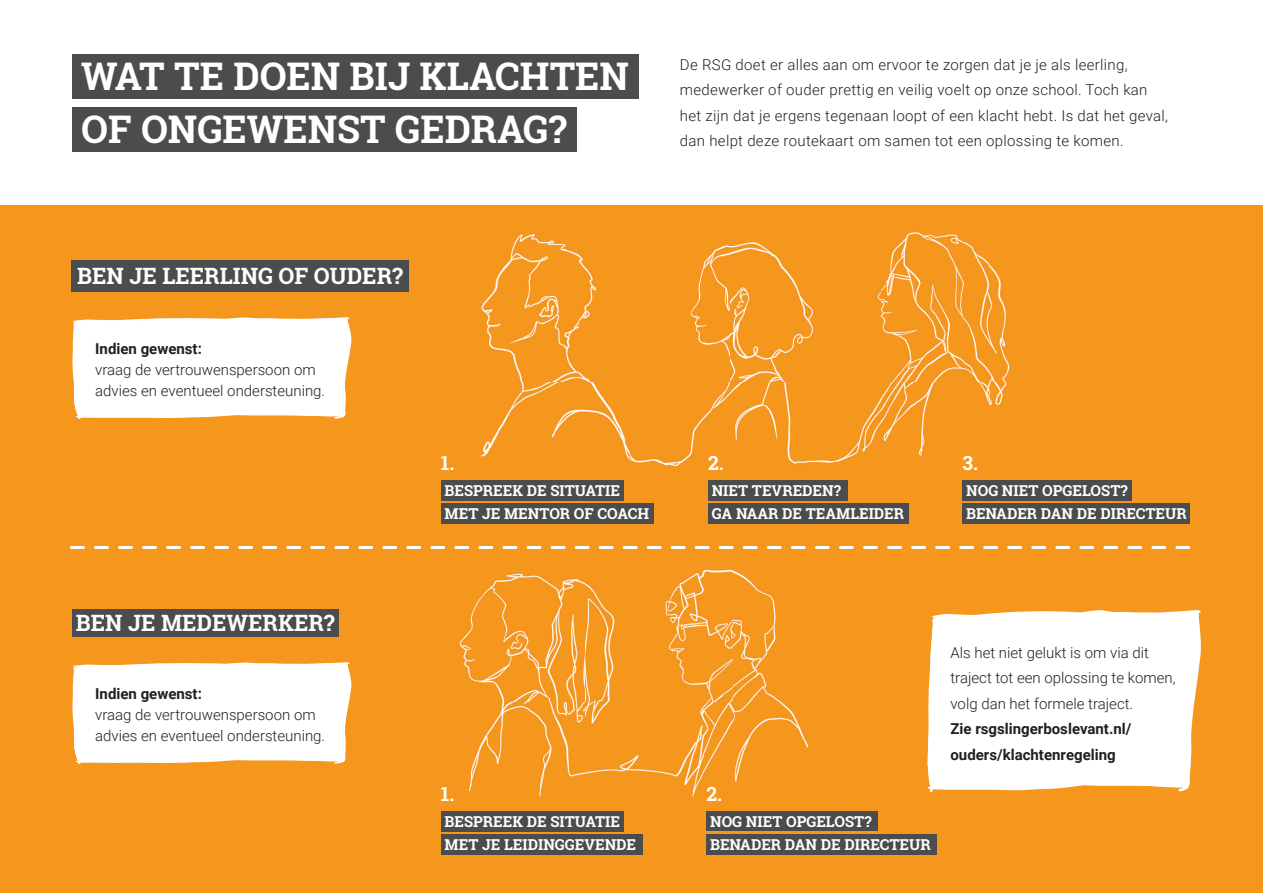
<style>
.page{position:relative;width:1263px;height:893px;background:#fff}
.page>*{position:absolute;margin:0;border:0;box-sizing:border-box;transform-origin:0 0}
.t1{font:700 38.1px/53.1px "Roboto Slab";color:#fff}
.t2{font:700 22.5px "Roboto Slab";color:#fff}
.t3{font:700 19.5px "Roboto Slab";color:#fff}
.t4{font:300 15px/25.5px "Roboto";letter-spacing:.015em;color:#231f20}
.t5{font:700 15px "Roboto Slab";color:#fff}
.t6{font:700 15px/25.5px "Roboto";color:#231f20}
</style>
<div class="page">
<div style="left:0;top:206px;width:1263px;height:687px;background:#f5961d"></div>
<img style="left:290px;top:569px;width:542px;height:277px">
<img style="left:480px;top:232px;width:530px;height:259px">
<div style="left:72px;top:54px;width:567px;height:45px;background:#4b4c4d"></div>
<div style="left:72px;top:107px;width:505px;height:45px;background:#4b4c4d"></div>
<svg style="left:72px;top:317px;width:280px;height:102px;background:#fef8f0"></svg>
<svg style="left:72px;top:662px;width:281px;height:102px;background:#fef8f0"></svg>
<div style="left:927px;top:610px;width:274px;height:179px;background:#fff"></div>
<svg style="left:71px;top:546px;width:1118px;height:3px"></svg>
<div style="left:72px;top:609px;width:266px;height:27px;background:#4b4c4d"></div>
<div style="left:71px;top:260px;width:338px;height:31px;background:#4b4c4d"></div>
<div style="left:441px;top:480px;width:183px;height:21px;background:#4b4c4d"></div>
<div style="left:441px;top:811px;width:183px;height:21px;background:#4b4c4d"></div>
<div style="left:708px;top:480px;width:139px;height:21px;background:#4b4c4d"></div>
<div style="left:706px;top:811px;width:172px;height:19px;background:#4b4c4d"></div>
<div style="left:962px;top:480px;width:170px;height:21px;background:#4b4c4d"></div>
<div style="left:441px;top:504px;width:213px;height:20px;background:#4b4c4d"></div>
<div style="left:441px;top:834px;width:201px;height:21px;background:#4b4c4d"></div>
<div style="left:708px;top:504px;width:200px;height:20px;background:#4b4c4d"></div>
<div style="left:706px;top:834px;width:231px;height:21px;background:#4b4c4d"></div>
<div style="left:962px;top:504px;width:228px;height:20px;background:#4b4c4d"></div>
<h1 class="t1" style="left:81px;top:49px;width:549px">WAT TE DOEN BIJ KLACHTEN<br>OF ONGEWENST GEDRAG?</h1>
<p class="t4" style="left:680px;top:51px;width:490px">De RSG doet er alles aan om ervoor te zorgen dat je je als leerling, medewerker of ouder prettig en veilig voelt op onze school. Toch kan het zijn dat je ergens tegenaan loopt of een klacht hebt. Is dat het geval, dan helpt deze routekaart om samen tot een oplossing te komen.</p>
<h2 class="t2" style="left:77px;top:260px;width:327px">BEN JE LEERLING OF OUDER?</h2>
<p class="t6" style="left:95px;top:336px;width:108px">Indien gewenst:</p>
<p class="t4" style="left:95px;top:359px;width:231px;line-height:21px">vraag de vertrouwenspersoon om advies en eventueel ondersteuning.</p>
<h2 class="t2" style="left:76px;top:608px;width:260px">BEN JE MEDEWERKER?</h2>
<p class="t6" style="left:95px;top:681px;width:108px">Indien gewenst:</p>
<p class="t4" style="left:95px;top:704px;width:231px;line-height:21px">vraag de vertrouwenspersoon om advies en eventueel ondersteuning.</p>
<h3 class="t3" style="left:441px;top:449px;width:15px">1.</h3>
<p class="t5" style="left:445px;top:480px;width:177px">BESPREEK DE SITUATIE</p>
<p class="t5" style="left:445px;top:503px;width:206px">MET JE MENTOR OF COACH</p>
<h3 class="t3" style="left:441px;top:780px;width:15px">1.</h3>
<p class="t5" style="left:445px;top:811px;width:177px">BESPREEK DE SITUATIE</p>
<p class="t5" style="left:445px;top:834px;width:193px">MET JE LEIDINGGEVENDE</p>
<h3 class="t3" style="left:708px;top:449px;width:17px">2.</h3>
<h3 class="t3" style="left:962px;top:449px;width:17px">3.</h3>
<p class="t5" style="left:712px;top:480px;width:131px">NIET TEVREDEN?</p>
<p class="t5" style="left:966px;top:480px;width:163px">NOG NIET OPGELOST?</p>
<p class="t5" style="left:712px;top:503px;width:194px">GA NAAR DE TEAMLEIDER</p>
<p class="t5" style="left:966px;top:503px;width:222px">BENADER DAN DE DIRECTEUR</p>
<h3 class="t3" style="left:706px;top:780px;width:17px">2.</h3>
<p class="t5" style="left:710px;top:811px;width:163px">NOG NIET OPGELOST?</p>
<p class="t5" style="left:710px;top:834px;width:222px">BENADER DAN DE DIRECTEUR</p>
<p class="t4" style="left:950px;top:639px;width:227px">Als het niet gelukt is om via dit traject tot een oplossing te komen, volg dan het formele traject.</p>
<p class="t6" style="left:950px;top:716px;width:182px">Zie rsgslingerboslevant.nl/ ouders/klachtenregeling</p>
</div>
